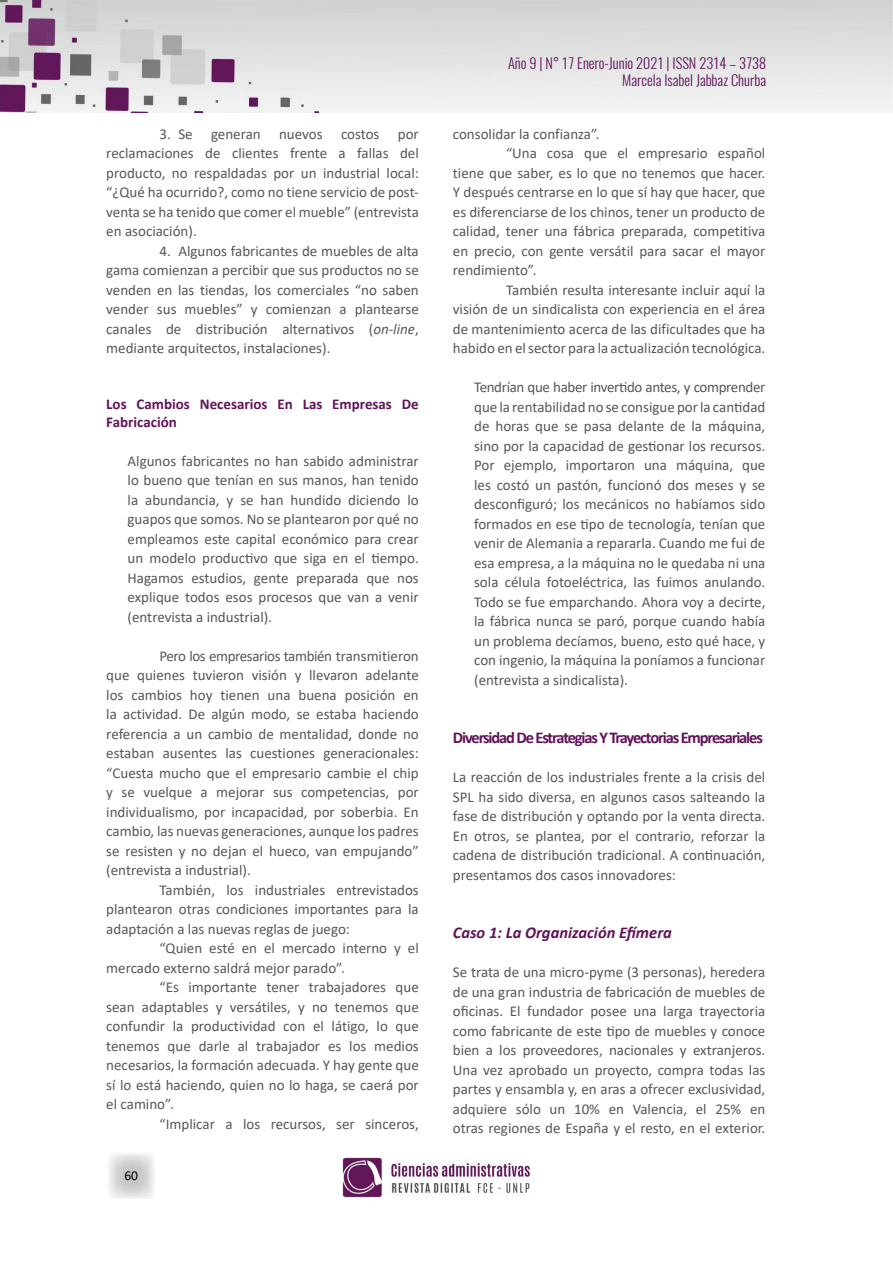
<style>
.page{position:relative;width:893px;height:1263px;background:#fff}
.page>*{position:absolute;margin:0;border:0;box-sizing:border-box;transform-origin:0 0}
.t1{font:700 16.5px "Calibri";letter-spacing:-.07em;color:#61135a}
.t2{font:italic 700 16.5px "Calibri";color:#61135a}
.t3{font:15px/19.5px "Calibri";color:#575756;text-align:justify}
.t4{font:700 15px/18px "Calibri";color:#61135a}
.t5{font:300 14.4px/17.2px "Oswald";color:#61135a;text-align:right}
.t6{font:13.5px "Calibri";color:#000}
.s1{font-style:italic}
</style>
<div class="page">
<svg style="left:109px;top:1153px;width:45px;height:46px"></svg>
<img style="left:0;top:0;width:893px;height:112px">
<img style="left:342px;top:1157px;width:187px;height:41px">
<p class="t3" style="left:106px;top:124px;width:314px;text-indent:53px">3. Se generan nuevos costos por reclamaciones de clientes frente a fallas del producto, no respaldadas por un industrial local: “¿Qué ha ocurrido?, como no tiene servicio de post&shy;venta se ha tenido que comer el mueble” (entrevista en asociación).</p>
<p class="t3" style="left:106px;top:241px;width:314px;text-indent:53px">4. Algunos fabricantes de muebles de alta gama comienzan a percibir que sus productos no se venden en las tiendas, los comerciales “no saben vender sus muebles” y comienzan a plantearse canales de distribución alternativos (<span class="s1">on-line</span>, mediante arquitectos, instalaciones).</p>
<p class="t4" style="left:106px;top:395px;width:314px">Los Cambios Necesarios En Las Empresas De<br>Fabricación</p>
<p class="t3" style="left:128px;top:451px;width:293px">Algunos fabricantes no han sabido administrar lo bueno que tenían en sus manos, han tenido la abundancia, y se han hundido diciendo lo guapos que somos. No se plantearon por qué no empleamos este capital económico para crear un modelo productivo que siga en el tiempo.<br>Hagamos estudios, gente preparada que nos explique todos esos procesos que van a venir (entrevista a industrial).</p>
<p class="t3" style="left:106px;top:646px;width:314px;text-indent:53px">Pero los empresarios también transmitieron que quienes tuvieron visión y llevaron adelante los cambios hoy tienen una buena posición en la actividad. De algún modo, se estaba haciendo referencia a un cambio de mentalidad, donde no estaban ausentes las cuestiones generacionales: “Cuesta mucho que el empresario cambie el chip y se vuelque a mejorar sus competencias, por individualismo, por incapacidad, por soberbia. En cambio, las nuevas generaciones, aunque los padres se resisten y no dejan el hueco, van empujando” (entrevista a industrial).</p>
<p class="t3" style="left:106px;top:880px;width:314px;text-indent:53px">También, los industriales entrevistados plantearon otras condiciones importantes para la adaptación a las nuevas reglas de juego:</p>
<p class="t3" style="left:106px;top:938px;width:314px;text-indent:53px">“Quien esté en el mercado interno y el mercado externo saldrá mejor parado”.</p>
<p class="t3" style="left:106px;top:977px;width:314px;text-indent:53px">“Es importante tener trabajadores que sean adaptables y versátiles, y no tenemos que confundir la productividad con el látigo, lo que tenemos que darle al trabajador es los medios necesarios, la formación adecuada. Y hay gente que sí lo está haciendo, quien no lo haga, se caerá por el camino”.</p>
<p class="t3" style="left:159px;top:1114px;width:261px">“Implicar a los recursos, ser sinceros,</p>
<p class="t6" style="left:124px;top:1166px;width:15px">60</p>
<p class="t5" style="left:508px;top:52px;width:260px">Año 9 | N° 17 Enero-Junio 2021 | ISSN 2314 – 3738<br>Marcela Isabel Jabbaz Churba</p>
<p class="t3" style="left:453px;top:124px;width:148px">consolidar la confianza”.</p>
<p class="t3" style="left:506px;top:143px;width:261px">“Una cosa que el empresario español</p>
<p class="t3" style="left:453px;top:163px;width:314px">tiene que saber, es lo que no tenemos que hacer.</p>
<p class="t3" style="left:453px;top:182px;width:314px">Y después centrarse en lo que sí hay que hacer, que</p>
<p class="t3" style="left:453px;top:202px;width:314px">es diferenciarse de los chinos, tener un producto de</p>
<p class="t3" style="left:453px;top:221px;width:314px">calidad, tener una fábrica preparada, competitiva</p>
<p class="t3" style="left:453px;top:241px;width:314px">en precio, con gente versátil para sacar el mayor</p>
<p class="t3" style="left:453px;top:260px;width:85px">rendimiento”.</p>
<p class="t3" style="left:506px;top:280px;width:261px">También resulta interesante incluir aquí la</p>
<p class="t3" style="left:453px;top:299px;width:314px">visión de un sindicalista con experiencia en el área</p>
<p class="t3" style="left:453px;top:319px;width:314px">de mantenimiento acerca de las dificultades que ha</p>
<p class="t3" style="left:453px;top:338px;width:314px">habido en el sector para la actualización tecnológica.</p>
<p class="t3" style="left:474px;top:377px;width:293px">Tendrían que haber invertido antes, y comprender que la rentabilidad no se consigue por la cantidad de horas que se pasa delante de la máquina, sino por la capacidad de gestionar los recursos.<br>Por ejemplo, importaron una máquina, que les costó un pastón, funcionó dos meses y se desconfiguró; los mecánicos no habíamos sido formados en ese tipo de tecnología, tenían que venir de Alemania a repararla. Cuando me fui de esa empresa, a la máquina no le quedaba ni una sola célula fotoeléctrica, las fuimos anulando.<br>Todo se fue emparchando. Ahora voy a decirte, la fábrica nunca se paró, porque cuando había un problema decíamos, bueno, esto qué hace, y con ingenio, la máquina la poníamos a funcionar (entrevista a sindicalista).</p>
<p class="t1" style="left:453px;top:726px;width:312px">Diversidad De Estrategias Y Trayectorias Empresariales</p>
<p class="t3" style="left:453px;top:767px;width:314px">La reacción de los industriales frente a la crisis del SPL ha sido diversa, en algunos casos salteando la fase de distribución y optando por la venta directa.<br>En otros, se plantea, por el contrario, reforzar la cadena de distribución tradicional. A continuación, presentamos dos casos innovadores:</p>
<p class="t2" style="left:453px;top:921px;width:220px">Caso 1: La Organización Efímera</p>
<p class="t3" style="left:453px;top:962px;width:314px">Se trata de una micro-pyme (3 personas), heredera de una gran industria de fabricación de muebles de oficinas. El fundador posee una larga trayectoria como fabricante de este tipo de muebles y conoce bien a los proveedores, nacionales y extranjeros.<br>Una vez aprobado un proyecto, compra todas las partes y ensambla y, en aras a ofrecer exclusividad, adquiere sólo un 10% en Valencia, el 25% en otras regiones de España y el resto, en el exterior.</p>
</div>
